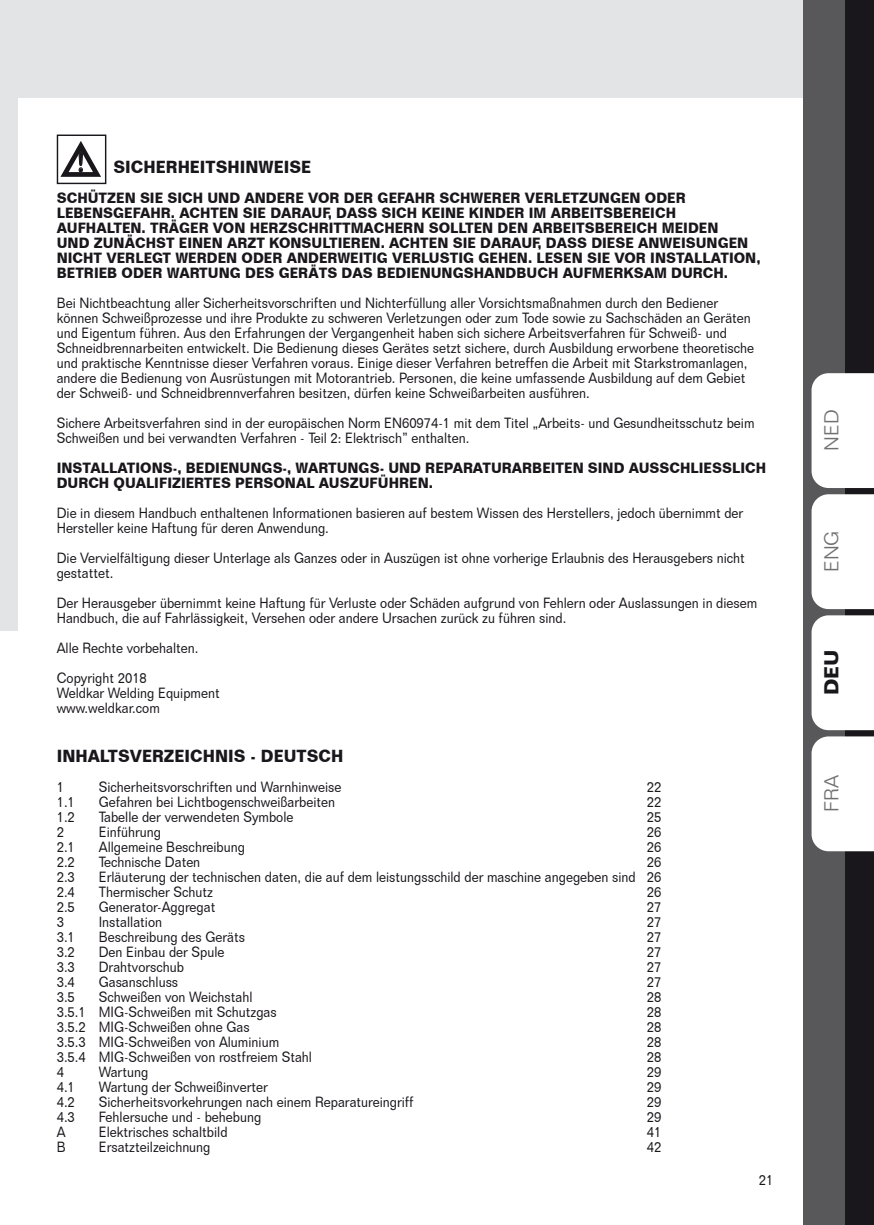
<style>
.page{position:relative;width:874px;height:1225px;background:#fff}
.page>*{position:absolute;margin:0;border:0;box-sizing:border-box;transform-origin:0 0}
.t1{font:27.8px "Arial Rounded MT Bold";color:#1a171c;scale:.81 1}
.t2{font:300 19.6px "Folio BT";color:#707173}
.t3{font:700 19.6px "Folio BT";color:#1a171c}
.t4{font:700 17px "Folio BT";color:#1a171c;scale:.9 1}
.t5{font:14.4px/15px "Folio BT";color:#1a171c;scale:.9 1}
.t6{font:700 14.4px/15px "Folio BT";color:#1a171c;scale:.9 1}
</style>
<div class="page">
<div style="left:0;top:0;width:856px;height:97px;background:#e3e4e5"></div>
<div style="left:802px;top:0;width:48px;height:1225px;background:#58585a"></div>
<div style="left:845px;top:0;width:28px;height:1225px;background:#1a171c"></div>
<div style="left:0;top:0;width:17px;height:631px;background:#e3e4e5"></div>
<svg style="left:60px;top:141px;width:41px;height:36px"></svg>
<div style="left:57px;top:134px;width:49px;height:50px;border:1px solid #1a171c"></div>
<div style="left:811px;top:373px;width:62px;height:115px;background:#fff"></div>
<div style="left:811px;top:494px;width:62px;height:115px;background:#fff"></div>
<div style="left:811px;top:615px;width:62px;height:115px;background:#fff"></div>
<div style="left:811px;top:736px;width:62px;height:115px;background:#fff"></div>
<p class="t1" style="left:77px;top:145px;width:11px">!</p>
<p class="t4" style="left:113px;top:157px;width:221px">SICHERHEITSHINWEISE</p>
<p class="t6" style="left:57px;top:190px;width:783px">SCHÜTZEN SIE SICH UND ANDERE VOR DER GEFAHR SCHWERER VERLETZUNGEN ODER LEBENSGEFAHR. ACHTEN SIE DARAUF, DASS SICH KEINE KINDER IM ARBEITSBEREICH AUFHALTEN. TRÄGER VON HERZSCHRITTMACHERN SOLLTEN DEN ARBEITSBEREICH MEIDEN<br>UND ZUNÄCHST EINEN ARZT KONSULTIEREN. ACHTEN SIE DARAUF, DASS DIESE ANWEISUNGEN NICHT VERLEGT WERDEN ODER ANDERWEITIG VERLUSTIG GEHEN. LESEN SIE VOR INSTALLATION, BETRIEB ODER WARTUNG DES GERÄTS DAS BEDIENUNGSHANDBUCH AUFMERKSAM DURCH.</p>
<p class="t5" style="left:57px;top:295px;width:776px">Bei Nichtbeachtung aller Sicherheitsvorschriften und Nichterfüllung aller Vorsichtsmaßnahmen durch den Bediener können Schweißprozesse und ihre Produkte zu schweren Verletzungen oder zum Tode sowie zu Sachschäden an Geräten und Eigentum führen. Aus den Erfahrungen der Vergangenheit haben sich sichere Arbeitsverfahren für Schweiß- und Schneidbrennarbeiten entwickelt. Die Bedienung dieses Gerätes setzt sichere, durch Ausbildung erworbene theoretische und praktische Kenntnisse dieser Verfahren voraus. Einige dieser Verfahren betreffen die Arbeit mit Starkstromanlagen, andere die Bedienung von Ausrüstungen mit Motorantrieb. Personen, die keine umfassende Ausbildung auf dem Gebiet der Schweiß- und Schneidbrennverfahren besitzen, dürfen keine Schweißarbeiten ausführen.</p>
<p class="t5" style="left:57px;top:415px;width:776px">Sichere Arbeitsverfahren sind in der europäischen Norm EN60974-1 mit dem Titel „Arbeits- und Gesundheitsschutz beim<br>Schweißen und bei verwandten Verfahren - Teil 2: Elektrisch” enthalten.</p>
<p class="t6" style="left:57px;top:460px;width:789px">INSTALLATIONS-, BEDIENUNGS-, WARTUNGS- UND REPARATURARBEITEN SIND AUSSCHLIESSLICH</p>
<p class="t6" style="left:57px;top:475px;width:419px">DURCH QUALIFIZIERTES PERSONAL AUSZUFÜHREN.</p>
<p class="t5" style="left:57px;top:505px;width:764px">Die in diesem Handbuch enthaltenen Informationen basieren auf bestem Wissen des Herstellers, jedoch übernimmt der<br>Hersteller keine Haftung für deren Anwendung.</p>
<p class="t5" style="left:57px;top:550px;width:765px">Die Vervielfältigung dieser Unterlage als Ganzes oder in Auszügen ist ohne vorherige Erlaubnis des Herausgebers nicht gestattet.</p>
<p class="t5" style="left:57px;top:595px;width:779px">Der Herausgeber übernimmt keine Haftung für Verluste oder Schäden aufgrund von Fehlern oder Auslassungen in diesem<br>Handbuch, die auf Fahrlässigkeit, Versehen oder andere Ursachen zurück zu führen sind.</p>
<p class="t5" style="left:57px;top:640px;width:159px">Alle Rechte vorbehalten.</p>
<p class="t5" style="left:57px;top:670px;width:102px">Copyright 2018</p>
<p class="t5" style="left:57px;top:685px;width:182px">Weldkar Welding Equipment</p>
<p class="t5" style="left:57px;top:700px;width:116px">www.weldkar.com</p>
<p class="t4" style="left:57px;top:745px;width:320px">INHALTSVERZEICHNIS - DEUTSCH</p>
<p class="t5" style="left:57px;top:779px;width:10px">1</p>
<p class="t5" style="left:99px;top:779px;width:271px">Sicherheitsvorschriften und Warnhinweise</p>
<p class="t5" style="left:646px;top:779px;width:18px">22</p>
<p class="t5" style="left:57px;top:794px;width:22px">1.1</p>
<p class="t5" style="left:99px;top:794px;width:264px">Gefahren bei Lichtbogenschweißarbeiten</p>
<p class="t5" style="left:646px;top:794px;width:18px">22</p>
<p class="t5" style="left:57px;top:809px;width:22px">1.2</p>
<p class="t5" style="left:99px;top:809px;width:218px">Tabelle der verwendeten Symbole</p>
<p class="t5" style="left:646px;top:809px;width:18px">25</p>
<p class="t5" style="left:57px;top:824px;width:10px">2</p>
<p class="t5" style="left:99px;top:824px;width:71px">Einführung</p>
<p class="t5" style="left:646px;top:824px;width:18px">26</p>
<p class="t5" style="left:57px;top:839px;width:22px">2.1</p>
<p class="t5" style="left:99px;top:839px;width:164px">Allgemeine Beschreibung</p>
<p class="t5" style="left:646px;top:839px;width:18px">26</p>
<p class="t5" style="left:57px;top:854px;width:22px">2.2</p>
<p class="t5" style="left:99px;top:854px;width:114px">Technische Daten</p>
<p class="t5" style="left:646px;top:854px;width:18px">26</p>
<p class="t5" style="left:57px;top:869px;width:22px">2.3</p>
<p class="t5" style="left:99px;top:869px;width:626px">Erläuterung der technischen daten, die auf dem leistungsschild der maschine angegeben sind 26</p>
<p class="t5" style="left:57px;top:884px;width:22px">2.4</p>
<p class="t5" style="left:99px;top:884px;width:128px">Thermischer Schutz</p>
<p class="t5" style="left:646px;top:884px;width:18px">26</p>
<p class="t5" style="left:57px;top:899px;width:22px">2.5</p>
<p class="t5" style="left:99px;top:899px;width:131px">Generator-Aggregat</p>
<p class="t5" style="left:646px;top:899px;width:18px">27</p>
<p class="t5" style="left:57px;top:914px;width:10px">3</p>
<p class="t5" style="left:99px;top:914px;width:72px">Installation</p>
<p class="t5" style="left:646px;top:914px;width:18px">27</p>
<p class="t5" style="left:57px;top:929px;width:22px">3.1</p>
<p class="t5" style="left:99px;top:929px;width:164px">Beschreibung des Geräts</p>
<p class="t5" style="left:646px;top:929px;width:18px">27</p>
<p class="t5" style="left:57px;top:944px;width:22px">3.2</p>
<p class="t5" style="left:99px;top:944px;width:141px">Den Einbau der Spule</p>
<p class="t5" style="left:646px;top:944px;width:18px">27</p>
<p class="t5" style="left:57px;top:959px;width:22px">3.3</p>
<p class="t5" style="left:99px;top:959px;width:96px">Drahtvorschub</p>
<p class="t5" style="left:646px;top:959px;width:18px">27</p>
<p class="t5" style="left:57px;top:974px;width:22px">3.4</p>
<p class="t5" style="left:99px;top:974px;width:90px">Gasanschluss</p>
<p class="t5" style="left:646px;top:974px;width:18px">27</p>
<p class="t5" style="left:57px;top:989px;width:22px">3.5</p>
<p class="t5" style="left:99px;top:989px;width:172px">Schweißen von Weichstahl</p>
<p class="t5" style="left:646px;top:989px;width:18px">28</p>
<p class="t5" style="left:57px;top:1004px;width:246px">3.5.1 MIG-Schweißen mit Schutzgas</p>
<p class="t5" style="left:646px;top:1004px;width:18px">28</p>
<p class="t5" style="left:57px;top:1019px;width:216px">3.5.2 MIG-Schweißen ohne Gas</p>
<p class="t5" style="left:646px;top:1019px;width:18px">28</p>
<p class="t5" style="left:57px;top:1034px;width:248px">3.5.3 MIG-Schweißen von Aluminium</p>
<p class="t5" style="left:646px;top:1034px;width:18px">28</p>
<p class="t5" style="left:57px;top:1049px;width:285px">3.5.4 MIG-Schweißen von rostfreiem Stahl</p>
<p class="t5" style="left:646px;top:1049px;width:18px">28</p>
<p class="t5" style="left:57px;top:1064px;width:10px">4</p>
<p class="t5" style="left:99px;top:1064px;width:56px">Wartung</p>
<p class="t5" style="left:646px;top:1064px;width:18px">29</p>
<p class="t5" style="left:57px;top:1079px;width:22px">4.1</p>
<p class="t5" style="left:99px;top:1079px;width:189px">Wartung der Schweißinverter</p>
<p class="t5" style="left:646px;top:1079px;width:18px">29</p>
<p class="t5" style="left:57px;top:1094px;width:22px">4.2</p>
<p class="t5" style="left:99px;top:1094px;width:351px">Sicherheitsvorkehrungen nach einem Reparatureingriff</p>
<p class="t5" style="left:646px;top:1094px;width:18px">29</p>
<p class="t5" style="left:57px;top:1109px;width:22px">4.3</p>
<p class="t5" style="left:99px;top:1109px;width:182px">Fehlersuche und - behebung</p>
<p class="t5" style="left:646px;top:1109px;width:18px">29</p>
<p class="t5" style="left:57px;top:1124px;width:11px">A</p>
<p class="t5" style="left:99px;top:1124px;width:144px">Elektrisches schaltbild</p>
<p class="t5" style="left:646px;top:1124px;width:18px">41</p>
<p class="t5" style="left:57px;top:1139px;width:12px">B</p>
<p class="t5" style="left:99px;top:1139px;width:126px">Ersatzteilzeichnung</p>
<p class="t5" style="left:646px;top:1139px;width:18px">42</p>
<p class="t5" style="left:758px;top:1172px;width:18px">21</p>
<p class="t2" style="left:819px;top:451px;width:43px;rotate:-90deg">ned</p>
<p class="t2" style="left:819px;top:572px;width:43px;rotate:-90deg">eng</p>
<p class="t3" style="left:819px;top:695px;width:47px;rotate:-90deg">deu</p>
<p class="t2" style="left:819px;top:812px;width:38px;rotate:-90deg">fra</p>
</div>
